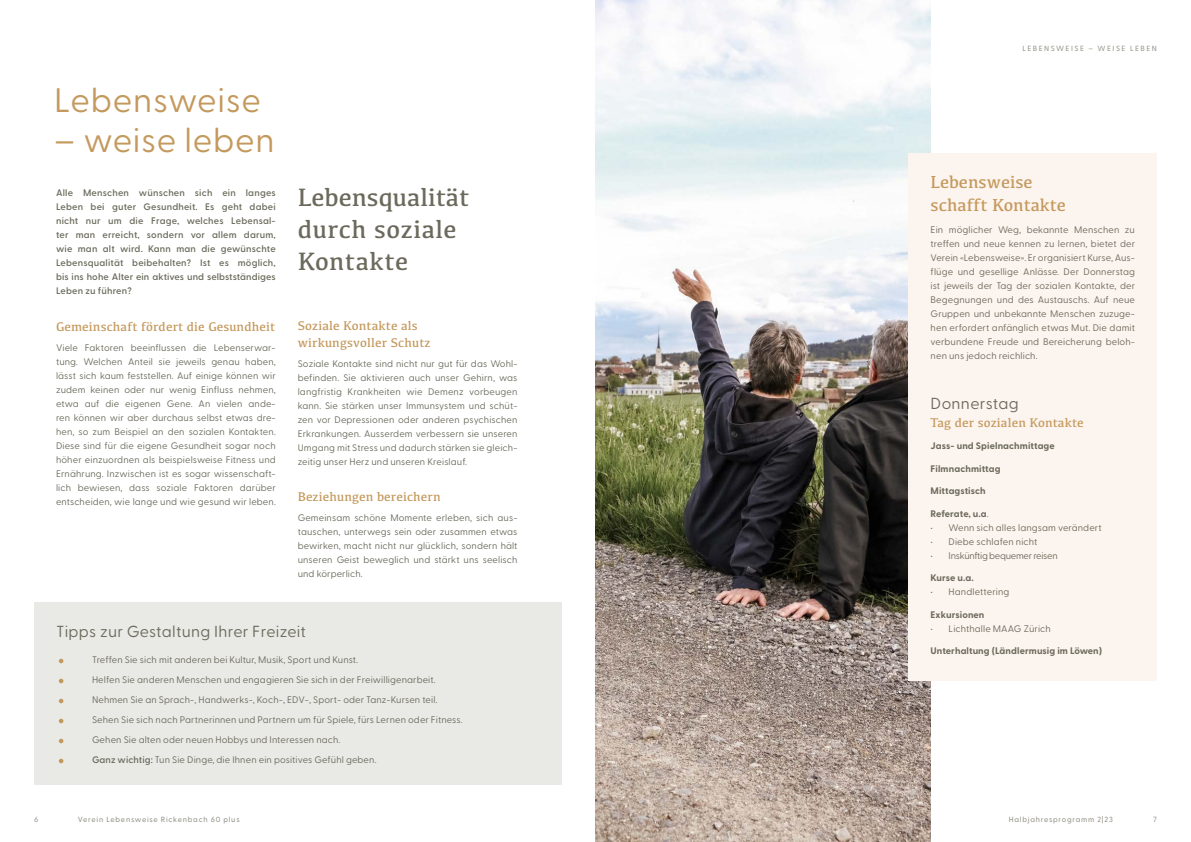
<style>
.page{position:relative;width:1191px;height:842px;background:#fff}
.page>*{position:absolute;margin:0;border:0;box-sizing:border-box;transform-origin:0 0}
.t1{font:34px "Greycliff CF";letter-spacing:.02em;color:#c4995d}
.t2{font:26px "Kefa";letter-spacing:.02em;color:#6b6a5c}
.t3{font:26px "Kefa";color:#6b6a5c}
.t4{font:18px "Kefa";color:#c4995d}
.t5{font:16px "Greycliff CF";letter-spacing:.02em;color:#6b6a5c}
.t6{font:13px "Kefa";letter-spacing:.01em;color:#c4995d}
.t7{font:9.5px/14px "Greycliff CF";letter-spacing:.01em;color:#6b6a5c;text-align:justify}
.t8{font:600 9.5px/14px "Greycliff CF";letter-spacing:.02em;color:#6b6a5c;text-align:justify}
.t9{font:700 9.5px "Greycliff CF";letter-spacing:.01em;color:#6b6a5c}
.t10{font:9.5px "Greycliff CF";letter-spacing:-.03em;color:#6b6a5c}
.t11{font:500 7.5px "Greycliff CF";letter-spacing:.1em;color:#949287}
.t12{font:500 7.5px "Greycliff CF";letter-spacing:.2em;color:#9a988f}
.s1{font-weight:600}
.s2{font-weight:400}
</style>
<div class="page">
<img style="left:595px;top:0;width:335px;height:842px">
<div style="left:34px;top:602px;width:527px;height:183px;background:#e9e9e6"></div>
<svg style="left:59px;top:659px;width:4px;height:4px"></svg>
<svg style="left:59px;top:679px;width:4px;height:4px"></svg>
<svg style="left:59px;top:699px;width:4px;height:4px"></svg>
<svg style="left:59px;top:719px;width:4px;height:4px"></svg>
<svg style="left:59px;top:739px;width:4px;height:4px"></svg>
<svg style="left:59px;top:759px;width:4px;height:4px"></svg>
<div style="left:908px;top:153px;width:249px;height:527px;background:#fcf4ee"></div>
<p class="t1" style="left:54px;top:75px;width:208px">Lebensweise</p>
<p class="t1" style="left:54px;top:115px;width:222px">– weise leben</p>
<p class="t8" style="left:56px;top:185px;width:221px">Alle Menschen wünschen sich ein langes</p>
<p class="t8" style="left:56px;top:199px;width:221px">Leben bei guter Gesundheit. Es geht dabei</p>
<p class="t8" style="left:56px;top:213px;width:221px">nicht nur um die Frage, welches Lebensal&shy;ter man erreicht, sondern vor allem darum, wie man alt wird. Kann man die gewünschte</p>
<p class="t8" style="left:56px;top:255px;width:221px">Lebensqualität beibehalten? Ist es möglich,</p>
<p class="t8" style="left:56px;top:269px;width:221px">bis ins hohe Alter ein aktives und selbstständiges<br>Leben zu führen?</p>
<p class="t6" style="left:56px;top:318px;width:221px">Gemeinschaft fördert die Gesundheit</p>
<p class="t7" style="left:56px;top:340px;width:221px">Viele Faktoren beeinflussen die Lebenserwar&shy;tung. Welchen Anteil sie jeweils genau haben,</p>
<p class="t7" style="left:56px;top:368px;width:221px">lässt sich kaum feststellen. Auf einige können wir zudem keinen oder nur wenig Einfluss nehmen, etwa auf die eigenen Gene. An vielen ande&shy;ren können wir aber durchaus selbst etwas dre&shy;hen, so zum Beispiel an den sozialen Kontakten.</p>
<p class="t7" style="left:56px;top:438px;width:221px">Diese sind für die eigene Gesundheit sogar noch höher einzuordnen als beispielsweise Fitness und Ernährung. Inzwischen ist es sogar wissenschaft&shy;lich bewiesen, dass soziale Faktoren darüber</p>
<p class="t7" style="left:56px;top:494px;width:221px">entscheiden, wie lange und wie gesund wir leben.</p>
<p class="t3" style="left:298px;top:181px;width:173px">Lebensqualität</p>
<p class="t2" style="left:298px;top:213px;width:160px">durch soziale</p>
<p class="t2" style="left:298px;top:245px;width:112px">Kontakte</p>
<p class="t6" style="left:298px;top:318px;width:122px">Soziale Kontakte als</p>
<p class="t6" style="left:298px;top:335px;width:134px">wirkungsvoller Schutz</p>
<p class="t7" style="left:298px;top:356px;width:221px">Soziale Kontakte sind nicht nur gut für das Wohl&shy;befinden. Sie aktivieren auch unser Gehirn, was langfristig Krankheiten wie Demenz vorbeugen kann. Sie stärken unser Immunsystem und schüt&shy;zen vor Depressionen oder anderen psychischen Erkrankungen. Ausserdem verbessern sie unseren Umgang mit Stress und dadurch stärken sie gleich&shy;zeitig unser Herz und unseren Kreislauf.</p>
<p class="t6" style="left:298px;top:489px;width:144px">Beziehungen bereichern</p>
<p class="t7" style="left:298px;top:510px;width:221px">Gemeinsam schöne Momente erleben, sich aus-</p>
<p class="t7" style="left:298px;top:524px;width:221px">tauschen, unterwegs sein oder zusammen etwas bewirken, macht nicht nur glücklich, sondern hält unseren Geist beweglich und stärkt uns seelisch und körperlich.</p>
<p class="t5" style="left:56px;top:620px;width:251px">Tipps zur Gestaltung Ihrer Freizeit</p>
<p class="t7" style="left:92px;top:652px;width:268px">Treffen Sie sich mit anderen bei Kultur, Musik, Sport und Kunst.</p>
<p class="t7" style="left:92px;top:672px;width:345px">Helfen Sie anderen Menschen und engagieren Sie sich in der Freiwilligenarbeit.</p>
<p class="t7" style="left:92px;top:692px;width:347px">Nehmen Sie an Sprach-, Handwerks-, Koch-, EDV-, Sport- oder Tanz-Kursen teil.</p>
<p class="t7" style="left:92px;top:712px;width:372px">Sehen Sie sich nach Partnerinnen und Partnern um für Spiele, fürs Lernen oder Fitness.</p>
<p class="t7" style="left:92px;top:732px;width:250px">Gehen Sie alten oder neuen Hobbys und Interessen nach.</p>
<p class="t7" style="left:92px;top:752px;width:286px"><span class="s1">Ganz wichtig:</span> Tun Sie Dinge, die Ihnen ein positives Gefühl geben.</p>
<p class="t12" style="left:1022px;top:43px;width:136px">LEBENSWEISE – WEISE LEBEN</p>
<p class="t4" style="left:930px;top:170px;width:103px">Lebensweise</p>
<p class="t4" style="left:930px;top:193px;width:137px">schafft Kontakte</p>
<p class="t7" style="left:930px;top:222px;width:206px">Ein möglicher Weg, bekannte Menschen zu treffen und neue kennen zu lernen, bietet der Verein «Lebensweise». Er organisiert Kurse, Aus&shy;flüge und gesellige Anlässe. Der Donnerstag ist jeweils der Tag der sozialen Kontakte, der Begegnungen und des Austauschs. Auf neue Gruppen und unbekannte Menschen zuzuge&shy;hen erfordert anfänglich etwas Mut. Die damit verbundene Freude und Bereicherung beloh&shy;nen uns jedoch reichlich.</p>
<p class="t5" style="left:930px;top:391px;width:90px">Donnerstag</p>
<p class="t6" style="left:930px;top:414px;width:155px">Tag der sozialen Kontakte</p>
<p class="t9" style="left:930px;top:439px;width:126px">Jass- und Spielnachmittage</p>
<p class="t9" style="left:930px;top:461px;width:71px">Filmnachmittag</p>
<p class="t9" style="left:930px;top:483px;width:57px">Mittagstisch</p>
<p class="t9" style="left:930px;top:506px;width:59px">Referate, u.a<span class="s2">.</span></p>
<p class="t7" style="left:930px;top:520px;width:173px">• Wenn sich alles langsam verändert</p>
<p class="t7" style="left:930px;top:534px;width:108px">• Diebe schlafen nicht</p>
<p class="t10" style="left:930px;top:548px;width:129px">• Inskünftig bequemer reisen</p>
<p class="t9" style="left:930px;top:570px;width:45px">Kurse u.a.</p>
<p class="t7" style="left:930px;top:584px;width:80px">• Handlettering</p>
<p class="t9" style="left:930px;top:607px;width:55px">Exkursionen</p>
<p class="t7" style="left:930px;top:621px;width:122px">• Lichthalle MAAG Zürich</p>
<p class="t9" style="left:930px;top:643px;width:173px">Unterhaltung (Ländlermusig im Löwen)</p>
<p class="t12" style="left:34px;top:814px;width:6px">6</p>
<p class="t11" style="left:78px;top:814px;width:163px">Verein Lebensweise Rickenbach 60 plus</p>
<p class="t11" style="left:1008px;top:814px;width:106px">Halbjahresprogramm 2|23</p>
<p class="t11" style="left:1153px;top:814px;width:5px">7</p>
</div>
